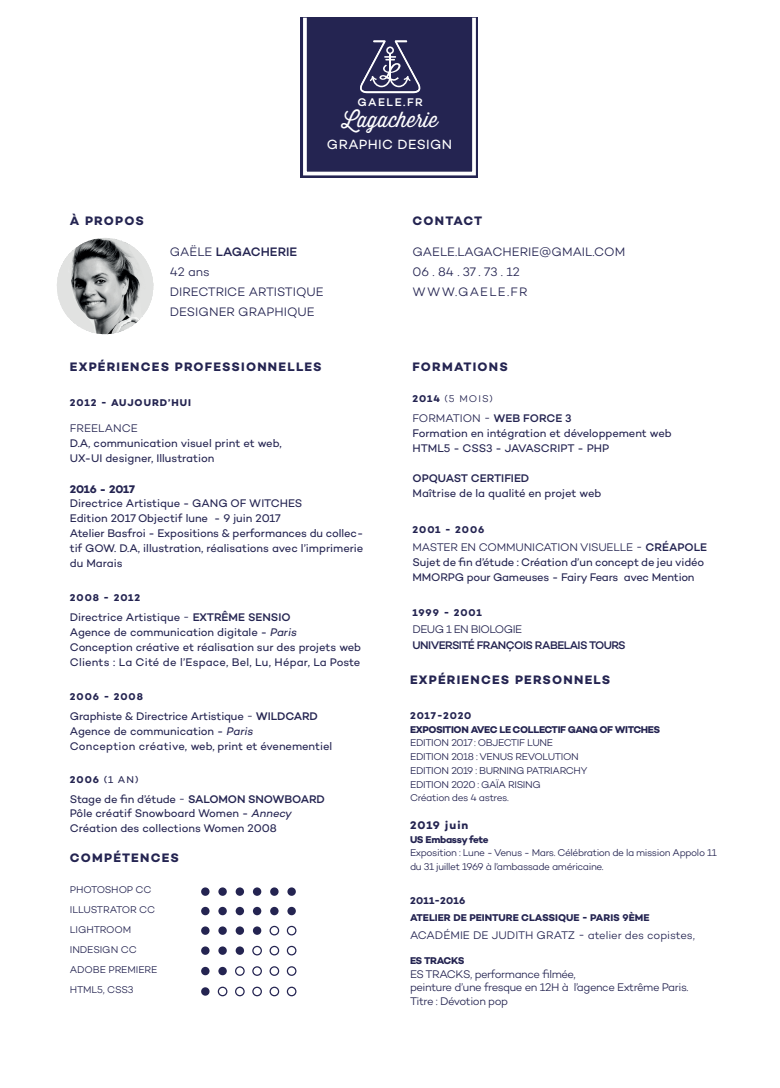
<style>
.page{position:relative;width:780px;height:1088px;background:#fff}
.page>*{position:absolute;margin:0;border:0;box-sizing:border-box;transform-origin:0 0}
.t1{font:300 21.25px "Thirsty Script";color:#fff}
.t2{font:13.62px "Campton";letter-spacing:.03em;color:#fff}
.t3{font:300 12.5px/20px "Campton";color:#242451}
.t4{font:700 12.5px "Campton";letter-spacing:.1em;color:#242451}
.t5{font:700 12.5px "Campton";letter-spacing:.07em;color:#242451}
.t6{font:500 11.38px "Campton";letter-spacing:.135em;color:#fff}
.t7{font:11.25px/15px "Campton";letter-spacing:-.005em;color:#242451}
.t8{font:300 11.25px/13.5px "Campton";letter-spacing:-.035em;color:#242451}
.t9{font:300 11.25px "Campton";letter-spacing:-.005em;color:#242451}
.t10{font:500 11.25px "Campton";letter-spacing:-.05em;color:#242451}
.t11{font:500 11.25px "Campton";color:#242451}
.t12{font:300 11.25px "Campton";color:#242451}
.t13{font:700 11.25px "Campton";letter-spacing:-.005em;color:#242451}
.t14{font:700 11.25px "Campton";letter-spacing:.095em;color:#242451}
.t15{font:300 10px/13.8px "Campton";letter-spacing:-.035em;color:#242451}
.t16{font:300 10px/20px "Campton";letter-spacing:-.01em;color:#242451}
.t17{font:700 10px/13.8px "Campton";letter-spacing:-.035em;color:#242451}
.t18{font:700 10px "Campton";letter-spacing:.095em;color:#242451}
.t19{font:700 10px/17.5px "Campton";color:#242451}
.t20{font:10px "Campton";color:#242451}
.t21{font:700 10px "Campton";letter-spacing:-.045em;color:#242451}
.s1{font-weight:500}
.s2{font-weight:300}
.s3{font-style:italic}
.s4{font-weight:700}
</style>
<div class="page">
<div style="left:300px;top:18px;width:178px;height:160px;background:linear-gradient(to right,#242451,#242451)"></div>
<div style="left:303px;top:16px;width:173px;height:159px;background:#242451;border:4px solid #fff"></div>
<svg style="left:360px;top:40px;width:61px;height:53px"></svg>
<div style="left:201px;top:887px;width:8px;height:9px;background:#242451;border-radius:50%"></div>
<div style="left:218px;top:887px;width:9px;height:9px;background:#242451;border-radius:50%"></div>
<div style="left:236px;top:887px;width:8px;height:9px;background:#242451;border-radius:50%"></div>
<div style="left:253px;top:887px;width:8px;height:9px;background:#242451;border-radius:50%"></div>
<div style="left:270px;top:887px;width:8px;height:9px;background:#242451;border-radius:50%"></div>
<div style="left:287px;top:887px;width:9px;height:9px;background:#242451;border-radius:50%"></div>
<div style="left:201px;top:907px;width:8px;height:8px;background:#242451;border-radius:50%"></div>
<div style="left:218px;top:907px;width:9px;height:8px;background:#242451;border-radius:50%"></div>
<div style="left:236px;top:907px;width:8px;height:8px;background:#242451;border-radius:50%"></div>
<div style="left:253px;top:907px;width:8px;height:8px;background:#242451;border-radius:50%"></div>
<div style="left:270px;top:907px;width:8px;height:8px;background:#242451;border-radius:50%"></div>
<div style="left:287px;top:907px;width:9px;height:8px;background:#242451;border-radius:50%"></div>
<div style="left:201px;top:926px;width:8px;height:9px;background:#242451;border-radius:50%"></div>
<div style="left:218px;top:926px;width:9px;height:9px;background:#242451;border-radius:50%"></div>
<div style="left:236px;top:926px;width:8px;height:9px;background:#242451;border-radius:50%"></div>
<div style="left:253px;top:926px;width:8px;height:9px;background:#242451;border-radius:50%"></div>
<div style="left:269px;top:926px;width:10px;height:9px;border:1px solid #242451;border-radius:50%"></div>
<div style="left:287px;top:926px;width:9px;height:9px;border:1px solid #242451;border-radius:50%"></div>
<div style="left:201px;top:946px;width:8px;height:9px;background:#242451;border-radius:50%"></div>
<div style="left:218px;top:946px;width:9px;height:9px;background:#242451;border-radius:50%"></div>
<div style="left:236px;top:946px;width:8px;height:9px;background:#242451;border-radius:50%"></div>
<div style="left:252px;top:946px;width:10px;height:9px;border:1px solid #242451;border-radius:50%"></div>
<div style="left:269px;top:946px;width:10px;height:9px;border:1px solid #242451;border-radius:50%"></div>
<div style="left:287px;top:946px;width:9px;height:9px;border:1px solid #242451;border-radius:50%"></div>
<div style="left:201px;top:967px;width:8px;height:8px;background:#242451;border-radius:50%"></div>
<div style="left:218px;top:967px;width:9px;height:8px;background:#242451;border-radius:50%"></div>
<div style="left:235px;top:966px;width:10px;height:10px;border:1px solid #242451;border-radius:50%"></div>
<div style="left:252px;top:966px;width:10px;height:10px;border:1px solid #242451;border-radius:50%"></div>
<div style="left:269px;top:966px;width:10px;height:10px;border:1px solid #242451;border-radius:50%"></div>
<div style="left:287px;top:966px;width:9px;height:10px;border:1px solid #242451;border-radius:50%"></div>
<div style="left:201px;top:987px;width:8px;height:9px;background:#242451;border-radius:50%"></div>
<div style="left:218px;top:986px;width:9px;height:10px;border:1px solid #242451;border-radius:50%"></div>
<div style="left:235px;top:986px;width:10px;height:10px;border:1px solid #242451;border-radius:50%"></div>
<div style="left:252px;top:986px;width:10px;height:10px;border:1px solid #242451;border-radius:50%"></div>
<div style="left:269px;top:986px;width:10px;height:10px;border:1px solid #242451;border-radius:50%"></div>
<div style="left:287px;top:986px;width:9px;height:10px;border:1px solid #242451;border-radius:50%"></div>
<img style="left:57px;top:238px;width:96px;height:96px;border-radius:48px">
<svg style="left:126px;top:242px;width:27px;height:77px"></svg>
<svg style="left:57px;top:247px;width:43px;height:87px"></svg>
<p class="t4" style="left:70px;top:213px;width:76px">À PROPOS</p>
<p class="t6" style="left:357px;top:95px;width:67px">GAELE.FR</p>
<p class="t2" style="left:327px;top:135px;width:127px">GRAPHIC DESIGN</p>
<h1 class="t1" style="left:342px;top:105px;width:97px">Lagacherie</h1>
<p class="t3" style="left:170px;top:242px;width:155px">GAËLE <span class="s1">LAGACHERIE<br></span>42 ans<br>DIRECTRICE ARTISTIQUE<br>DESIGNER GRAPHIQUE</p>
<p class="t5" style="left:412px;top:213px;width:71px">CONTACT</p>
<p class="t3" style="left:412px;top:242px;width:214px">GAELE.LAGACHERIE@GMAIL.COM<br>06 . 84 . 37 . 73 . 12<br>WWW.GAELE.FR</p>
<p class="t4" style="left:70px;top:359px;width:253px">EXPÉRIENCES PROFESSIONNELLES</p>
<p class="t18" style="left:70px;top:396px;width:123px">2012 - AUJOURD’HUI</p>
<p class="t12" style="left:70px;top:422px;width:70px">FREELANCE</p>
<p class="t7" style="left:70px;top:436px;width:213px">D.A, communication visuel print et web,<br>UX-UI designer, Illustration</p>
<p class="t13" style="left:70px;top:481px;width:67px">2016 - 2017</p>
<p class="t7" style="left:70px;top:496px;width:295px">Directrice Artistique - GANG OF WITCHES<br>Edition 2017 Objectif lune - 9 juin 2017<br>Atelier Basfroi - Expositions &amp; performances du collec&shy;tif GOW. D.A, illustration, réalisations avec l’imprimerie du Marais</p>
<p class="t18" style="left:70px;top:591px;width:72px">2008 - 2012</p>
<p class="t7" style="left:70px;top:609px;width:293px">Directrice Artistique <span class="s2">-</span> <span class="s1">EXTRÊME SENSIO<br></span>Agence de communication digitale - <span class="s3">Paris </span>Conception créative et réalisation sur des projets web Clients : La Cité de l’Espace, Bel, Lu, Hépar, La Poste</p>
<p class="t18" style="left:70px;top:690px;width:75px">2006 - 2008</p>
<p class="t7" style="left:70px;top:708px;width:264px">Graphiste &amp; Directrice Artistique <span class="s2">-</span> <span class="s1">WILDCARD<br></span>Agence de communication - <span class="s3">Paris<br></span>Conception créative, web, print et évenementiel</p>
<p class="t20" style="left:70px;top:773px;width:70px"><span class="s4">2006</span> (1 AN)</p>
<p class="t7" style="left:70px;top:792px;width:256px;line-height:13.5px">Stage de fin d’étude <span class="s2">-</span> <span class="s1">SALOMON SNOWBOARD<br></span>Pôle créatif Snowboard Women - <span class="s3">Annecy</span></p>
<p class="t7" style="left:70px;top:820px;width:208px">Création des collections Women 2008</p>
<p class="t4" style="left:70px;top:849px;width:111px">COMPÉTENCES</p>
<p class="t16" style="left:70px;top:879px;width:89px">PHOTOSHOP CC<br>ILLUSTRATOR CC<br>LIGHTROOM<br>INDESIGN CC<br>ADOBE PREMIERE<br>HTML5, CSS3</p>
<p class="t4" style="left:412px;top:359px;width:97px">FORMATIONS</p>
<p class="t15" style="left:412px;top:392px;width:82px"><span class="s4">2014</span> (5 MOIS)</p>
<p class="t7" style="left:412px;top:411px;width:261px"><span class="s2">FORMATION -</span> <span class="s1">WEB FORCE 3<br></span>Formation en intégration et développement web<br>HTML5 - CSS3 - JAVASCRIPT - PHP</p>
<p class="t11" style="left:412px;top:471px;width:118px">OPQUAST CERTIFIED</p>
<p class="t7" style="left:412px;top:486px;width:190px">Maîtrise de la qualité en projet web</p>
<p class="t18" style="left:412px;top:523px;width:73px">2001 - 2006</p>
<p class="t7" style="left:412px;top:540px;width:296px"><span class="s2">MASTER EN COMMUNICATION VISUELLE -</span> <span class="s1">CRÉAPOLE<br></span>Sujet de fin d’étude : Création d’un concept de jeu vidéo<br>MMORPG pour Gameuses - Fairy Fears avec Mention</p>
<p class="t18" style="left:412px;top:606px;width:71px">1999 - 2001</p>
<p class="t8" style="left:412px;top:622px;width:111px">DEUG 1 EN BIOLOGIE</p>
<p class="t10" style="left:412px;top:638px;width:215px">UNIVERSITÉ FRANÇOIS RABELAIS TOURS</p>
<p class="t4" style="left:410px;top:671px;width:202px">EXPÉRIENCES PERSONNELS</p>
<p class="t17" style="left:410px;top:708px;width:252px">2017-2020<br>EXPOSITION AVEC LE COLLECTIF GANG OF WITCHES</p>
<p class="t15" style="left:410px;top:736px;width:179px">EDITION 2017 : OBJECTIF LUNE<br>EDITION 2018 : VENUS REVOLUTION<br>EDITION 2019 : BURNING PATRIARCHY<br>EDITION 2020 : GAÏA RISING<br>Création des 4 astres.</p>
<p class="t14" style="left:410px;top:818px;width:60px">2019 juin</p>
<p class="t17" style="left:410px;top:832px;width:80px">US Embassy fete</p>
<p class="t15" style="left:410px;top:846px;width:308px">Exposition : Lune - Venus - Mars. Célébration de la mission Appolo 11 du 31 juillet 1969 à l’ambassade américaine.</p>
<p class="t19" style="left:410px;top:891px;width:241px">2011-2016<br>ATELIER DE PEINTURE CLASSIQUE - PARIS 9ÈME</p>
<p class="t9" style="left:410px;top:928px;width:286px">ACADÉMIE DE JUDITH GRATZ - atelier des copistes,</p>
<p class="t21" style="left:410px;top:954px;width:56px">ES TRACKS</p>
<p class="t8" style="left:410px;top:967px;width:280px">ES TRACKS, performance filmée,<br>peinture d’une fresque en 12H à l’agence Extrême Paris.<br>Titre : Dévotion pop</p>
</div>
